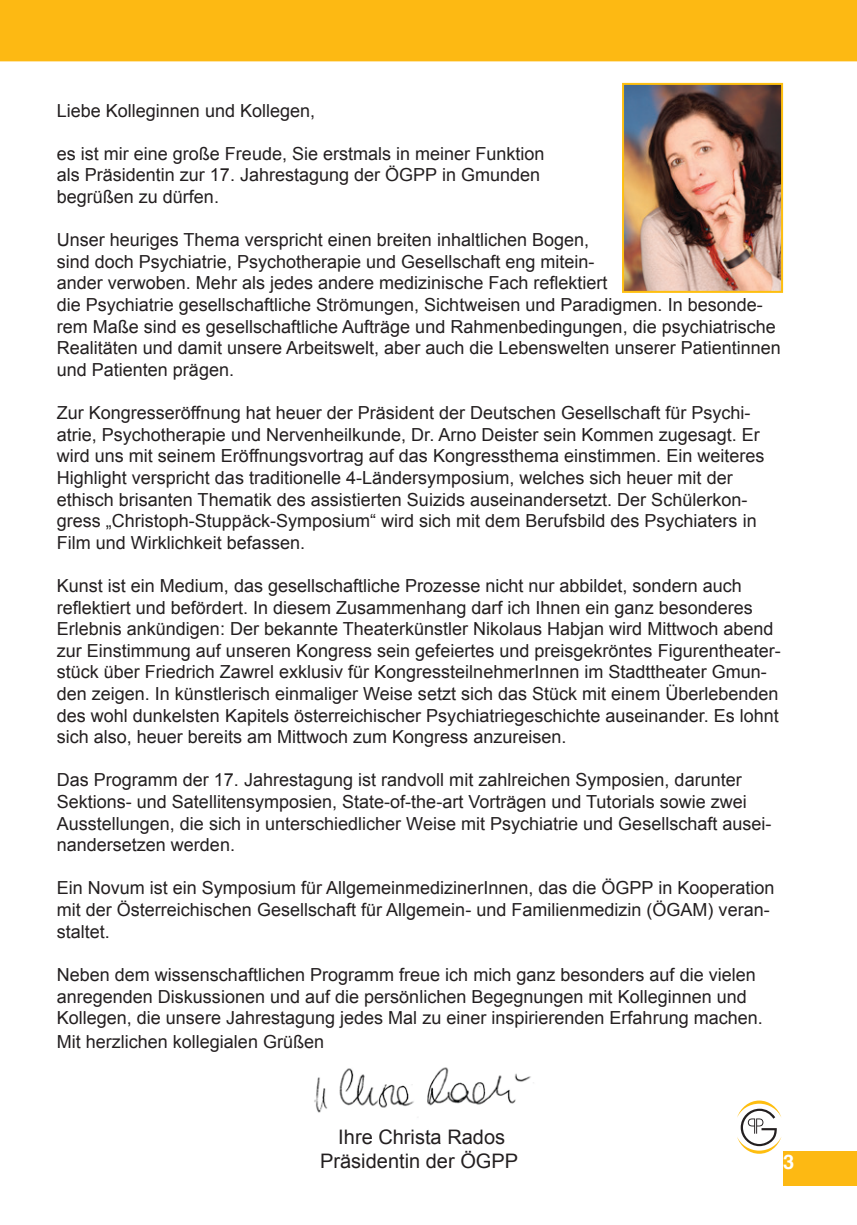
<style>
.page{position:relative;width:857px;height:1225px;background:#fff}
.page>*{position:absolute;margin:0;border:0;box-sizing:border-box;transform-origin:0 0}
.t1{font:20px/24px "Arial";color:#231f20;text-align:center}
.t2{font:700 20px "Helvetica";color:#fff}
.t3{font:18px/21.6px "Arial";color:#231f20}
</style>
<div class="page">
<div style="left:0;top:0;width:856px;height:62px;background:#fdb913"></div>
<div style="left:782px;top:1151px;width:74px;height:34px;background:#fdb913"></div>
<svg style="left:737px;top:1100px;width:44px;height:53px"></svg>
<hr style="left:0;top:61px;width:856px;height:2px;background:#fff">
<img style="left:314px;top:1067px;width:220px;height:46px">
<img style="left:624px;top:86px;width:155px;height:204px">
<div style="left:621px;top:83px;width:161px;height:210px;border:2px solid #febf0f"></div>
<p class="t3" style="left:57px;top:100px;width:260px">Liebe Kolleginnen und Kollegen,</p>
<p class="t3" style="left:57px;top:143px;width:489px">es ist mir eine große Freude, Sie erstmals in meiner Funktion als Präsidentin zur 17. Jahrestagung der ÖGPP in Gmunden begrüßen zu dürfen.</p>
<p class="t3" style="left:57px;top:229px;width:725px">Unser heuriges Thema verspricht einen breiten inhaltlichen Bogen,<br>sind doch Psychiatrie, Psychotherapie und Gesellschaft eng mitein-<br>ander verwoben. Mehr als jedes andere medizinische Fach reflektiert<br>die Psychiatrie gesellschaftliche Strömungen, Sichtweisen und Paradigmen. In besonde&shy;rem Maße sind es gesellschaftliche Aufträge und Rahmenbedingungen, die psychiatrische Realitäten und damit unsere Arbeitswelt, aber auch die Lebenswelten unserer Patientinnen und Patienten prägen.</p>
<p class="t3" style="left:57px;top:402px;width:708px">Zur Kongresseröffnung hat heuer der Präsident der Deutschen Gesellschaft für Psychi&shy;atrie, Psychotherapie und Nervenheilkunde, Dr. Arno Deister sein Kommen zugesagt. Er wird uns mit seinem Eröffnungsvortrag auf das Kongressthema einstimmen. Ein weiteres Highlight verspricht das traditionelle 4-Ländersymposium, welches sich heuer mit der ethisch brisanten Thematik des assistierten Suizids auseinandersetzt. Der Schülerkon&shy;gress „Christoph-Stuppäck-Symposium“ wird sich mit dem Berufsbild des Psychiaters in Film und Wirklichkeit befassen.</p>
<p class="t3" style="left:57px;top:575px;width:725px">Kunst ist ein Medium, das gesellschaftliche Prozesse nicht nur abbildet, sondern auch reflektiert und befördert. In diesem Zusammenhang darf ich Ihnen ein ganz besonderes Erlebnis ankündigen: Der bekannte Theaterkünstler Nikolaus Habjan wird Mittwoch abend zur Einstimmung auf unseren Kongress sein gefeiertes und preisgekröntes Figurentheater&shy;stück über Friedrich Zawrel exklusiv für KongressteilnehmerInnen im Stadttheater Gmun&shy;den zeigen. In künstlerisch einmaliger Weise setzt sich das Stück mit einem Überlebenden des wohl dunkelsten Kapitels österreichischer Psychiatriegeschichte auseinander. Es lohnt sich also, heuer bereits am Mittwoch zum Kongress anzureisen.</p>
<p class="t3" style="left:57px;top:769px;width:716px">Das Programm der 17. Jahrestagung ist randvoll mit zahlreichen Symposien, darunter Sektions- und Satellitensymposien, State-of-the-art Vorträgen und Tutorials sowie zwei Ausstellungen, die sich in unterschiedlicher Weise mit Psychiatrie und Gesellschaft ausei&shy;nandersetzen werden.</p>
<p class="t3" style="left:57px;top:877px;width:719px">Ein Novum ist ein Symposium für AllgemeinmedizinerInnen, das die ÖGPP in Kooperation mit der Österreichischen Gesellschaft für Allgemein- und Familienmedizin (ÖGAM) veran&shy;staltet.</p>
<p class="t3" style="left:57px;top:964px;width:707px">Neben dem wissenschaftlichen Programm freue ich mich ganz besonders auf die vielen anregenden Diskussionen und auf die persönlichen Begegnungen mit Kolleginnen und<br>Kollegen, die unsere Jahrestagung jedes Mal zu einer inspirierenden Erfahrung machen.</p>
<p class="t3" style="left:57px;top:1031px;width:269px">Mit herzlichen kollegialen Grüßen</p>
<p class="t1" style="left:320px;top:1125px;width:199px">Ihre Christa Rados<br>Präsidentin der ÖGPP</p>
<p class="t2" style="left:782px;top:1144px;width:13px">33</p>
</div>
